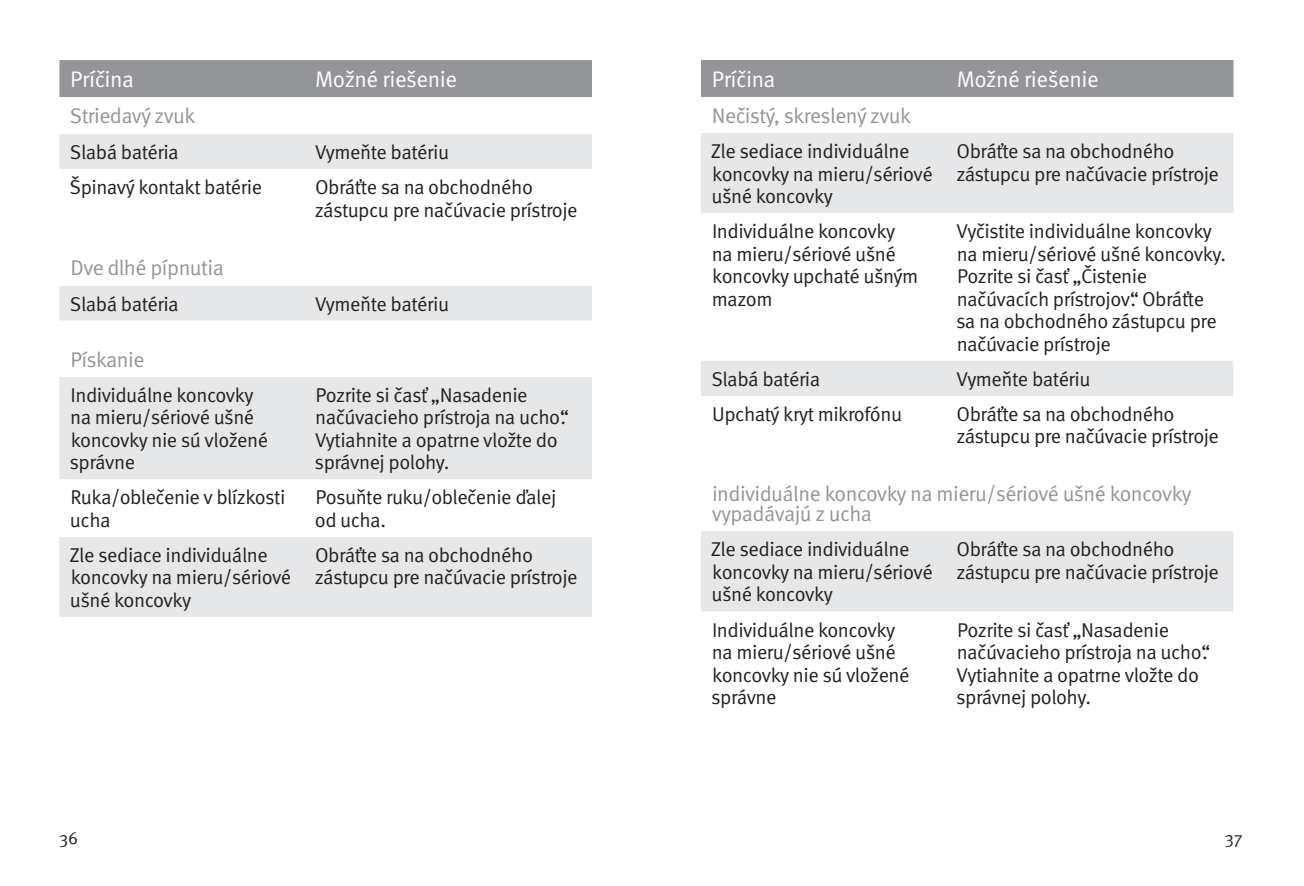
<style>
.page{position:relative;width:1304px;height:886px;background:#fff}
.page>*{position:absolute;margin:0;border:0;box-sizing:border-box;transform-origin:0 0}
.cover_copy{font:22.5px "Meta Pro Norm";letter-spacing:-.02em;color:#fff}
.troubleshooting_guid{font:21.25px/20px "Meta Pro Norm";letter-spacing:-.025em;color:#939598}
.troubleshooting_text{font:20px/22.5px "Meta Pro Norm";letter-spacing:-.025em;color:#231f20}
.t1{font:17.5px "Meta Pro Norm";color:#231f20}
</style>
<div class="page">
<div style="left:59px;top:60px;width:533px;height:37px;background:#939598"></div>
<svg style="left:59px;top:134px;width:533px;height:483px;fill:#e6e7e9"></svg>
<svg style="left:59px;top:169px;width:533px;height:208px"></svg>
<div style="left:701px;top:60px;width:532px;height:37px;background:#939598"></div>
<svg style="left:701px;top:133px;width:532px;height:478px"></svg>
<p class="cover_copy" style="left:70px;top:62px;width:65px">Príčina</p>
<p class="cover_copy" style="left:315px;top:62px;width:144px">Možné riešenie</p>
<p class="troubleshooting_guid" style="left:70px;top:104px;width:127px">Striedavý zvuk</p>
<p class="troubleshooting_text" style="left:70px;top:140px;width:110px">Slabá batéria</p>
<p class="troubleshooting_text" style="left:315px;top:140px;width:136px">Vymeňte batériu</p>
<p class="troubleshooting_text" style="left:70px;top:175px;width:194px">Špinavý kontakt batérie</p>
<p class="troubleshooting_text" style="left:315px;top:175px;width:264px">Obráťte sa na obchodného zástupcu pre načúvacie prístroje</p>
<p class="troubleshooting_guid" style="left:70px;top:256px;width:155px">Dve dlhé pípnutia</p>
<p class="troubleshooting_text" style="left:70px;top:291px;width:110px">Slabá batéria</p>
<p class="troubleshooting_text" style="left:315px;top:291px;width:136px">Vymeňte batériu</p>
<p class="troubleshooting_guid" style="left:70px;top:348px;width:76px">Pískanie</p>
<p class="troubleshooting_text" style="left:70px;top:382px;width:200px">Individuálne koncovky na mieru/sériové ušné koncovky nie sú vložené správne</p>
<p class="troubleshooting_text" style="left:315px;top:382px;width:256px">Pozrite si časť „Nasadenie načúvacieho prístroja na ucho“.<br>Vytiahnite a opatrne vložte do správnej polohy.</p>
<p class="troubleshooting_text" style="left:70px;top:485px;width:217px">Ruka/oblečenie v blízkosti ucha</p>
<p class="troubleshooting_text" style="left:315px;top:485px;width:243px">Posuňte ruku/oblečenie ďalej od ucha.</p>
<p class="troubleshooting_text" style="left:69px;top:542px;width:223px">Zle sediace individuálne koncovky na mieru/sériové ušné koncovky</p>
<p class="troubleshooting_text" style="left:315px;top:542px;width:264px">Obráťte sa na obchodného zástupcu pre načúvacie prístroje</p>
<p class="cover_copy" style="left:712px;top:62px;width:65px">Príčina</p>
<p class="cover_copy" style="left:957px;top:62px;width:144px">Možné riešenie</p>
<p class="troubleshooting_guid" style="left:712px;top:104px;width:201px">Nečistý, skreslený zvuk</p>
<p class="troubleshooting_text" style="left:711px;top:139px;width:223px">Zle sediace individuálne koncovky na mieru/sériové ušné koncovky</p>
<p class="troubleshooting_text" style="left:956px;top:139px;width:264px">Obráťte sa na obchodného zástupcu pre načúvacie prístroje</p>
<p class="troubleshooting_text" style="left:712px;top:219px;width:208px">Individuálne koncovky na mieru/sériové ušné koncovky upchaté ušným mazom</p>
<p class="troubleshooting_text" style="left:956px;top:219px;width:272px">Vyčistite individuálne koncovky na mieru/sériové ušné koncovky.<br>Pozrite si časť „Čistenie načúvacích prístrojov“. Obráťte sa na obchodného zástupcu pre načúvacie prístroje</p>
<p class="troubleshooting_text" style="left:711px;top:366px;width:110px">Slabá batéria</p>
<p class="troubleshooting_text" style="left:957px;top:366px;width:136px">Vymeňte batériu</p>
<p class="troubleshooting_text" style="left:712px;top:401px;width:191px">Upchatý kryt mikrofónu</p>
<p class="troubleshooting_text" style="left:956px;top:401px;width:264px">Obráťte sa na obchodného zástupcu pre načúvacie prístroje</p>
<p class="troubleshooting_guid" style="left:712px;top:482px;width:481px">individuálne koncovky na mieru/sériové ušné koncovky vypadávajú z ucha</p>
<p class="troubleshooting_text" style="left:711px;top:537px;width:223px">Zle sediace individuálne koncovky na mieru/sériové ušné koncovky</p>
<p class="troubleshooting_text" style="left:956px;top:537px;width:264px">Obráťte sa na obchodného zástupcu pre načúvacie prístroje</p>
<p class="troubleshooting_text" style="left:711px;top:617px;width:200px">Individuálne koncovky na mieru/sériové ušné koncovky nie sú vložené správne</p>
<p class="troubleshooting_text" style="left:956px;top:617px;width:256px">Pozrite si časť „Nasadenie načúvacieho prístroja na ucho“.<br>Vytiahnite a opatrne vložte do správnej polohy.</p>
<p class="t1" style="left:59px;top:824px;width:21px">36</p>
<p class="t1" style="left:1225px;top:824px;width:19px">37</p>
</div>
